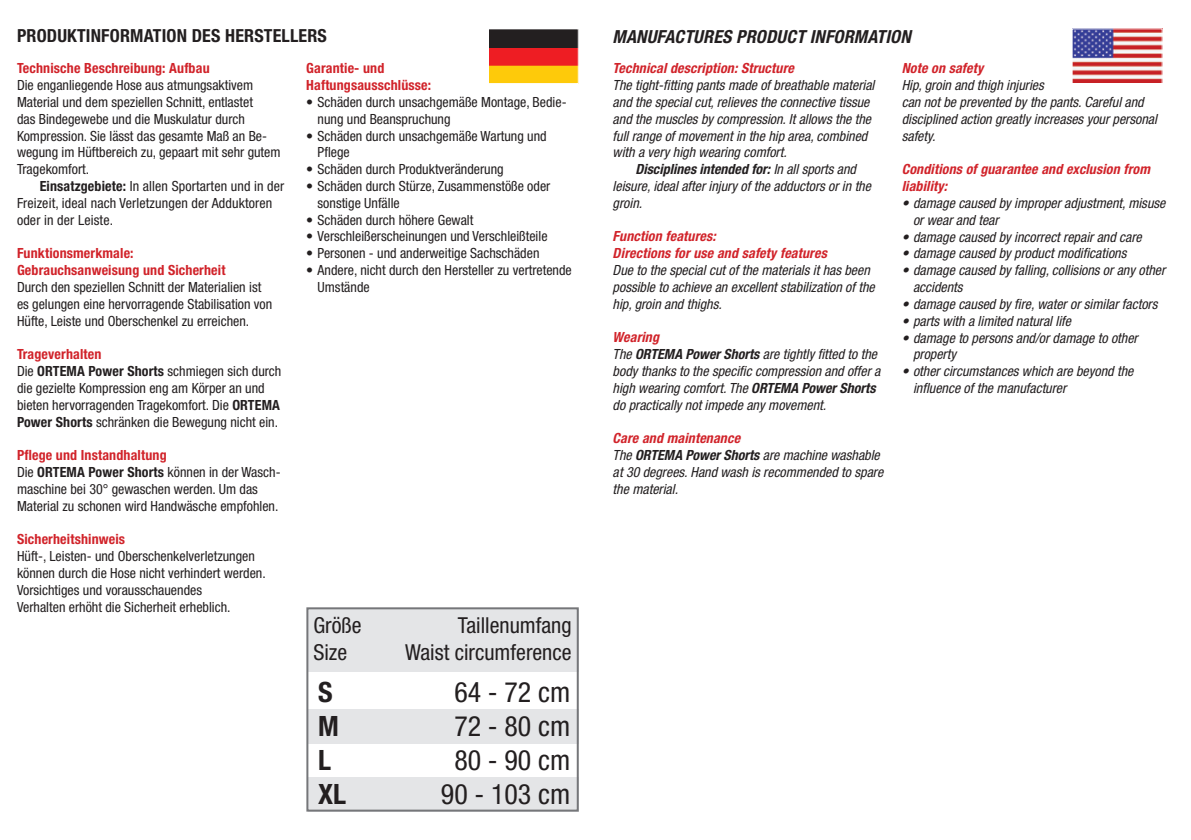
<style>
.page{position:relative;width:1191px;height:840px;background:#fff}
.page>*{position:absolute;margin:0;border:0;box-sizing:border-box;transform-origin:0 0}
.t1{font:condensed 28px "Helvetica Neue";color:#231f20}
.t2{font:700 condensed 28px "Helvetica Neue";color:#231f20}
.t3{font:condensed 22px "Helvetica Neue";color:#231f20}
.O_Lauf_6_5{font:700 condensed 18px "Helvetica Neue";letter-spacing:.01em;color:#231f20}
.O_Lauf_6_5-2{font:italic 700 condensed 18px "Helvetica Neue";letter-spacing:.01em;color:#231f20}
.O_Lauf_6_5_einrück{font:condensed 14px/16.8px "Helvetica Neue";color:#231f20}
.O_Lauf_6_5_EN_kursiv{font:italic condensed 14px/16.8px "Helvetica Neue";color:#231f20}
.O_Lauf_6_5_EN_kursiv-2{font:italic 700 condensed 14px/16.8px "Helvetica Neue";letter-spacing:.01em;color:#d1232a}
.O_Lauf_6_5_einrück-2{font:700 condensed 14px "Helvetica Neue";letter-spacing:.01em;color:#d1232a}
.O_Lauf_6_5-3{font:700 condensed 14px/16.8px "Helvetica Neue";letter-spacing:.01em;color:#d1232a}
.s1{font-weight:700}
</style>
<div class="page">
<img style="left:1073px;top:30px;width:87px;height:52px">
<div style="left:1071px;top:28px;width:91px;height:56px;border:1px solid #fff"></div>
<div style="left:489px;top:29px;width:89px;height:54px;background:#ee1d23"></div>
<div style="left:489px;top:29px;width:89px;height:19px;background:#231f20"></div>
<svg style="left:490px;top:66px;width:87px;height:16px"></svg>
<div style="left:488px;top:28px;width:91px;height:56px;border:1px solid #fff"></div>
<div style="left:308px;top:609px;width:271px;height:62px;background:#e4e5e7"></div>
<div style="left:308px;top:709px;width:271px;height:34px;background:#e4e5e7"></div>
<div style="left:308px;top:777px;width:271px;height:34px;background:#e4e5e7"></div>
<div style="left:306px;top:607px;width:273px;height:204px;border:2px solid #757679"></div>
<p class="O_Lauf_6_5" style="left:17px;top:25px;width:311px">PRODUKTINFORMATION DES HERSTELLERS</p>
<p class="O_Lauf_6_5-3" style="left:17px;top:60px;width:194px">Technische Beschreibung: Aufbau</p>
<p class="O_Lauf_6_5_einrück" style="left:17px;top:77px;width:265px">Die enganliegende Hose aus atmungsaktivem Material und dem speziellen Schnitt, entlastet<br>das Bindegewebe und die Muskulatur durch Kompression. Sie lässt das gesamte Maß an Be&shy;wegung im Hüftbereich zu, gepaart mit sehr gutem Tragekomfort.</p>
<p class="O_Lauf_6_5_einrück" style="left:17px;top:177px;width:269px;text-indent:23px"><span class="s1">Einsatzgebiete:</span> In allen Sportarten und in der<br>Freizeit, ideal nach Verletzungen der Adduktoren oder in der Leiste.</p>
<p class="O_Lauf_6_5_einrück-2" style="left:17px;top:245px;width:118px">Funktionsmerkmale:</p>
<p class="O_Lauf_6_5_einrück-2" style="left:17px;top:261px;width:210px">Gebrauchsanweisung und Sicherheit</p>
<p class="O_Lauf_6_5_einrück" style="left:17px;top:278px;width:257px">Durch den speziellen Schnitt der Materialien ist es gelungen eine hervorragende Stabilisation von<br>Hüfte, Leiste und Oberschenkel zu erreichen.</p>
<p class="O_Lauf_6_5_einrück-2" style="left:17px;top:345px;width:86px">Trageverhalten</p>
<p class="O_Lauf_6_5_einrück" style="left:17px;top:362px;width:266px">Die <span class="s1">ORTEMA Power Shorts</span> schmiegen sich durch die gezielte Kompression eng am Körper an und bieten hervorragenden Tragekomfort. Die <span class="s1">ORTEMA Power Shorts</span> schränken die Bewegung nicht ein.</p>
<p class="O_Lauf_6_5_einrück-2" style="left:17px;top:446px;width:151px">Pflege und Instandhaltung</p>
<p class="O_Lauf_6_5_einrück" style="left:17px;top:463px;width:265px">Die <span class="s1">ORTEMA Power Shorts</span> können in der Wasch&shy;maschine bei 30° gewaschen werden. Um das<br>Material zu schonen wird Handwäsche empfohlen.</p>
<p class="O_Lauf_6_5_einrück-2" style="left:17px;top:530px;width:110px">Sicherheitshinweis</p>
<p class="O_Lauf_6_5_einrück" style="left:17px;top:547px;width:250px">Hüft-, Leisten- und Oberschenkelverletzungen können durch die Hose nicht verhindert werden.<br>Vorsichtiges und vorausschauendes</p>
<p class="O_Lauf_6_5_einrück" style="left:17px;top:597px;width:215px">Verhalten erhöht die Sicherheit erheblich.</p>
<p class="O_Lauf_6_5-3" style="left:306px;top:60px;width:126px">Garantie- und<br>Haftungsausschlüsse:</p>
<p class="O_Lauf_6_5_einrück" style="left:317px;top:93px;width:250px;text-indent:-11px">• Schäden durch unsachgemäße Montage, Bedie&shy;nung und Beanspruchung</p>
<p class="O_Lauf_6_5_einrück" style="left:317px;top:127px;width:231px;text-indent:-11px">• Schäden durch unsachgemäße Wartung und<br>Pflege</p>
<p class="O_Lauf_6_5_einrück" style="left:306px;top:161px;width:199px">• Schäden durch Produktveränderung</p>
<p class="O_Lauf_6_5_einrück" style="left:317px;top:177px;width:234px;text-indent:-11px">• Schäden durch Stürze, Zusammenstöße oder sonstige Unfälle</p>
<p class="O_Lauf_6_5_einrück" style="left:306px;top:211px;width:169px">• Schäden durch höhere Gewalt</p>
<p class="O_Lauf_6_5_einrück" style="left:306px;top:228px;width:243px">• Verschleißerscheinungen und Verschleißteile</p>
<p class="O_Lauf_6_5_einrück" style="left:306px;top:245px;width:235px">• Personen - und anderweitige Sachschäden</p>
<p class="O_Lauf_6_5_einrück" style="left:317px;top:261px;width:256px;text-indent:-11px">• Andere, nicht durch den Hersteller zu vertretende<br>Umstände</p>
<p class="t3" style="left:313px;top:612px;width:50px">Größe</p>
<p class="t3" style="left:458px;top:612px;width:115px">Taillenumfang</p>
<p class="t3" style="left:313px;top:638px;width:35px">Size</p>
<p class="t3" style="left:405px;top:638px;width:168px">Waist circumference</p>
<p class="t2" style="left:318px;top:674px;width:16px">S</p>
<p class="t1" style="left:454px;top:675px;width:117px">64 - 72 cm</p>
<p class="t2" style="left:318px;top:708px;width:22px">M</p>
<p class="t1" style="left:454px;top:709px;width:117px">72 - 80 cm</p>
<p class="t2" style="left:318px;top:742px;width:14px">L</p>
<p class="t1" style="left:454px;top:743px;width:117px">80 - 90 cm</p>
<p class="t2" style="left:318px;top:776px;width:30px">XL</p>
<p class="t1" style="left:441px;top:777px;width:131px">90 - 103 cm</p>
<p class="O_Lauf_6_5-2" style="left:612px;top:26px;width:300px">MANUFACTURES PRODUCT INFORMATION</p>
<p class="O_Lauf_6_5_EN_kursiv-2" style="left:612px;top:60px;width:183px">Technical description: Structure</p>
<p class="O_Lauf_6_5_EN_kursiv" style="left:612px;top:77px;width:263px">The tight-fitting pants made of breathable material and the special cut, relieves the connective tissue and the muscles by compression. It allows the the full range of movement in the hip area, combined with a very high wearing comfort.</p>
<p class="O_Lauf_6_5_EN_kursiv" style="left:612px;top:161px;width:260px;text-indent:23px"><span class="s1">Disciplines intended for:</span> In all sports and leisure, ideal after injury of the adductors or in the groin.</p>
<p class="O_Lauf_6_5_EN_kursiv-2" style="left:612px;top:228px;width:105px">Function features:</p>
<p class="O_Lauf_6_5_EN_kursiv-2" style="left:612px;top:244px;width:216px">Directions for use and safety features</p>
<p class="O_Lauf_6_5_EN_kursiv" style="left:612px;top:261px;width:264px">Due to the special cut of the materials it has been possible to achieve an excellent stabilization of the hip, groin and thighs.</p>
<p class="O_Lauf_6_5_EN_kursiv-2" style="left:612px;top:328px;width:48px">Wearing</p>
<p class="O_Lauf_6_5_EN_kursiv" style="left:612px;top:345px;width:269px">The <span class="s1">ORTEMA Power Shorts</span> are tightly fitted to the body thanks to the specific compression and offer a high wearing comfort. The <span class="s1">ORTEMA Power Shorts </span>do practically not impede any movement.</p>
<p class="O_Lauf_6_5_EN_kursiv-2" style="left:612px;top:429px;width:129px">Care and maintenance</p>
<p class="O_Lauf_6_5_EN_kursiv" style="left:612px;top:446px;width:272px">The <span class="s1">ORTEMA Power Shorts</span> are machine washable at 30 degrees. Hand wash is recommended to spare the material.</p>
<p class="O_Lauf_6_5_EN_kursiv-2" style="left:901px;top:60px;width:83px">Note on safety</p>
<p class="O_Lauf_6_5_EN_kursiv" style="left:901px;top:77px;width:257px">Hip, groin and thigh injuries<br>can not be prevented by the pants. Careful and disciplined action greatly increases your personal safety.</p>
<p class="O_Lauf_6_5_EN_kursiv-2" style="left:901px;top:161px;width:250px">Conditions of guarantee and exclusion from liability:</p>
<p class="O_Lauf_6_5_EN_kursiv" style="left:913px;top:194px;width:254px;text-indent:-11px">• damage caused by improper adjustment, misuse or wear and tear</p>
<p class="O_Lauf_6_5_EN_kursiv" style="left:901px;top:228px;width:241px">• damage caused by incorrect repair and care</p>
<p class="O_Lauf_6_5_EN_kursiv" style="left:901px;top:245px;width:226px">• damage caused by product modifications</p>
<p class="O_Lauf_6_5_EN_kursiv" style="left:913px;top:262px;width:254px;text-indent:-11px">• damage caused by falling, collisions or any other accidents</p>
<p class="O_Lauf_6_5_EN_kursiv" style="left:901px;top:295px;width:257px">• damage caused by fire, water or similar factors</p>
<p class="O_Lauf_6_5_EN_kursiv" style="left:901px;top:312px;width:171px">• parts with a limited natural life</p>
<p class="O_Lauf_6_5_EN_kursiv" style="left:913px;top:329px;width:226px;text-indent:-11px">• damage to persons and/or damage to other property</p>
<p class="O_Lauf_6_5_EN_kursiv" style="left:913px;top:362px;width:222px;text-indent:-11px">• other circumstances which are beyond the influence of the manufacturer</p>
</div>
